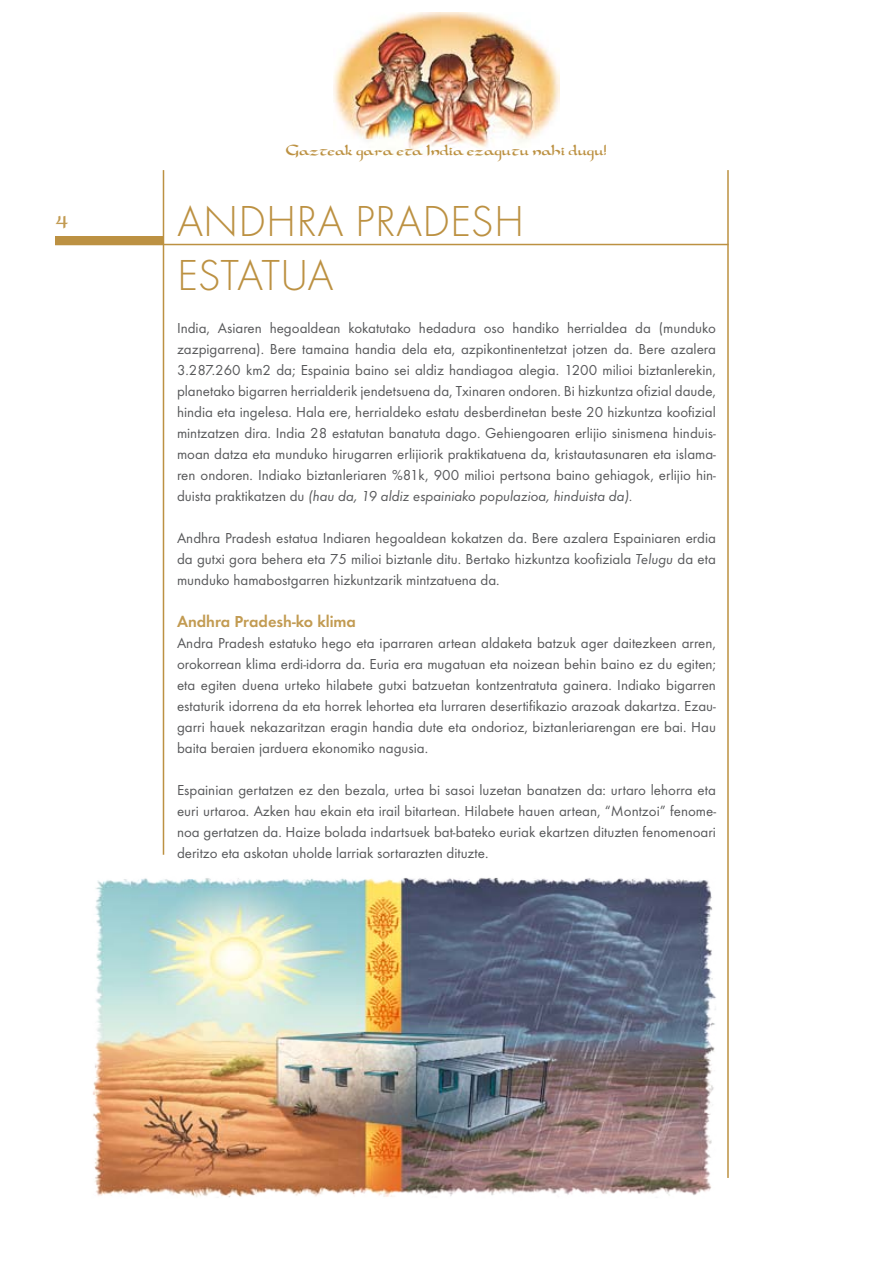
<style>
.page{position:relative;width:893px;height:1263px;background:#fff}
.page>*{position:absolute;margin:0;border:0;box-sizing:border-box;transform-origin:0 0}
.t1{font:300 45px/54px "Futura T";color:#bc9142}
.t2{font:21px "Dorovar FLF Carolus";color:#c29b52}
.t3{font:18px "Dorovar FLF Carolus";color:#bc9142}
.t4{font:600 16.5px "Futura T";color:#c29b52}
.t5{font:15px/21px "Futura T";color:#57585a;text-align:justify}
.s1{font-style:italic}
</style>
<div class="page">
<img style="left:333px;top:13px;width:227px;height:139px">
<hr style="left:727px;top:170px;width:2px;height:1008px;background:#bc9142">
<hr style="left:55px;top:244px;width:673px;height:1px;background:#bc9142">
<div style="left:55px;top:236px;width:108px;height:8px;background:#bc9142"></div>
<hr style="left:163px;top:170px;width:1px;height:685px;background:#bc9142">
<img style="left:93px;top:861px;width:636px;height:336px">
<p class="t3" style="left:286px;top:140px;width:322px">Gazteak gara eta India ezagutu nahi dugu!</p>
<h2 class="t2" style="left:56px;top:211px;width:15px">4</h2>
<h1 class="t1" style="left:177px;top:194px;width:349px">ANDHRA PRADESH<br>ESTATUA</h1>
<p class="t5" style="left:177px;top:317px;width:540px">India, Asiaren hegoaldean kokatutako hedadura oso handiko herrialdea da (munduko zazpigarrena). Bere tamaina handia dela eta, azpikontinentetzat jotzen da. Bere azalera 3.287.260 km2 da; Espainia baino sei aldiz handiagoa alegia. 1200 milioi biztanlerekin, planetako bigarren herrialderik jendetsuena da, Txinaren ondoren. Bi hizkuntza ofizial daude, hindia eta ingelesa. Hala ere, herrialdeko estatu desberdinetan beste 20 hizkuntza koofizial mintzatzen dira. India 28 estatutan banatuta dago. Gehiengoaren erlijio sinismena hinduis&shy;moan datza eta munduko hirugarren erlijiorik praktikatuena da, kristautasunaren eta islama&shy;ren ondoren. Indiako biztanleriaren %81k, 900 milioi pertsona baino gehiagok, erlijio hin&shy;duista praktikatzen du <span class="s1">(hau da, 19 aldiz espainiako populazioa, hinduista da).</span></p>
<p class="t5" style="left:177px;top:527px;width:540px">Andhra Pradesh estatua Indiaren hegoaldean kokatzen da. Bere azalera Espainiaren erdia da gutxi gora behera eta 75 milioi biztanle ditu. Bertako hizkuntza koofiziala <span class="s1">Telugu</span> da eta munduko hamabostgarren hizkuntzarik mintzatuena da.</p>
<p class="t4" style="left:177px;top:611px;width:181px">Andhra Pradesh-ko klima</p>
<p class="t5" style="left:177px;top:632px;width:540px">Andra Pradesh estatuko hego eta iparraren artean aldaketa batzuk ager daitezkeen arren, orokorrean klima erdi-idorra da. Euria era mugatuan eta noizean behin baino ez du egiten; eta egiten duena urteko hilabete gutxi batzuetan kontzentratuta gainera. Indiako bigarren estaturik idorrena da eta horrek lehortea eta lurraren desertifikazio arazoak dakartza. Ezau&shy;garri hauek nekazaritzan eragin handia dute eta ondorioz, biztanleriarengan ere bai. Hau baita beraien jarduera ekonomiko nagusia.</p>
<p class="t5" style="left:177px;top:779px;width:540px">Espainian gertatzen ez den bezala, urtea bi sasoi luzetan banatzen da: urtaro lehorra eta euri urtaroa. Azken hau ekain eta irail bitartean. Hilabete hauen artean, “Montzoi” fenome&shy;noa gertatzen da. Haize bolada indartsuek bat-bateko euriak ekartzen dituzten fenomenoari deritzo eta askotan uholde larriak sortarazten dituzte.</p>
</div>
